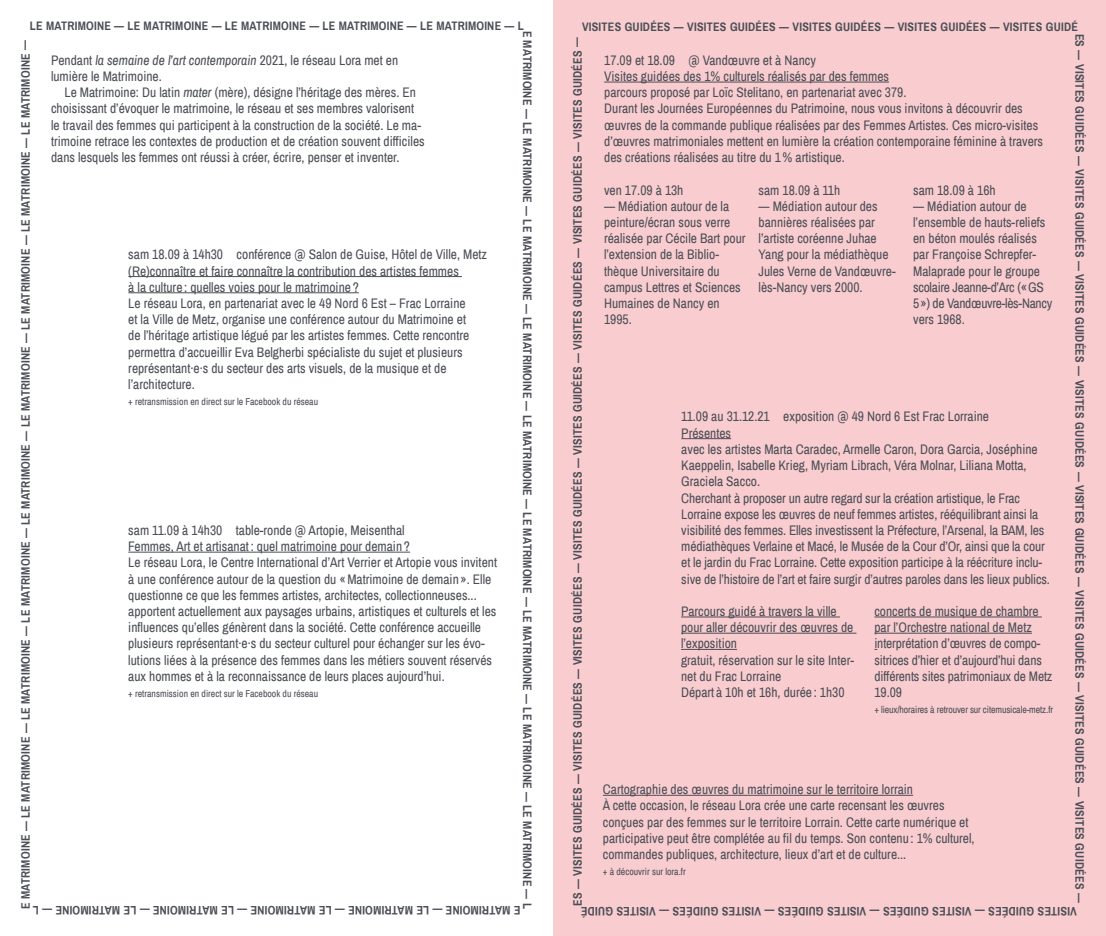
<style>
.page{position:relative;width:1106px;height:936px;background:#fff}
.page>*{position:absolute;margin:0;border:0;box-sizing:border-box;transform-origin:0 0}
.t1{font:13.5px/16.2px "Archivo Narrow";color:#4b4e56}
.t2{font:700 12px "Archivo Narrow";letter-spacing:.02em;color:#4b4e56}
.t3{font:9.75px "Archivo Narrow";color:#4b4e56}
.s1{font-style:italic}
</style>
<div class="page">
<div style="left:553px;top:0;width:553px;height:935px;background:#f9cdd0"></div>
<hr style="left:604px;top:82px;width:285px;height:1px;background:#4b4e56">
<hr style="left:128px;top:276px;width:334px;height:1px;background:#4b4e56">
<hr style="left:128px;top:292px;width:231px;height:1px;background:#4b4e56">
<hr style="left:603px;top:794px;width:310px;height:1px;background:#4b4e56">
<hr style="left:681px;top:438px;width:50px;height:1px;background:#4b4e56">
<hr style="left:128px;top:551px;width:282px;height:1px;background:#4b4e56">
<hr style="left:681px;top:616px;width:159px;height:1px;background:#4b4e56">
<hr style="left:681px;top:632px;width:175px;height:1px;background:#4b4e56">
<hr style="left:681px;top:649px;width:56px;height:1px;background:#4b4e56">
<hr style="left:874px;top:616px;width:167px;height:1px;background:#4b4e56">
<hr style="left:874px;top:632px;width:158px;height:1px;background:#4b4e56">
<p class="t2" style="left:30px;top:17px;width:495px">LE MATRIMOINE — LE MATRIMOINE — LE MATRIMOINE — LE MATRIMOINE — LE MATRIMOINE — L</p>
<p class="t2" style="left:536px;top:31px;width:879px;rotate:90deg">E MATRIMOINE — LE MATRIMOINE — LE MATRIMOINE — LE MATRIMOINE — LE MATRIMOINE — LE MATRIMOINE — LE MATRIMOINE — LE MATRIMOINE — LE MATRIMOINE — L</p>
<p class="t2" style="left:17px;top:909px;width:870px;rotate:-90deg">E MATRIMOINE — LE MATRIMOINE — LE MATRIMOINE — LE MATRIMOINE — LE MATRIMOINE — LE MATRIMOINE — LE MATRIMOINE — LE MATRIMOINE — LE MATRIMOINE —</p>
<p class="t1" style="left:51px;top:52px;width:349px">Pendant <span class="s1">la semaine de l’art contemporain</span> 2021, le réseau Lora met en lumière le Matrimoine.</p>
<p class="t1" style="left:51px;top:84px;width:375px;text-indent:14px">Le Matrimoine: Du latin <span class="s1">mater</span> (mère), désigne l’héritage des mères. En choisissant d’évoquer le matrimoine, le réseau et ses membres valorisent le travail des femmes qui participent à la construction de la société. Le ma&shy;trimoine retrace les contextes de production et de création souvent difficiles dans lesquels les femmes ont réussi à créer, écrire, penser et inventer.</p>
<p class="t1" style="left:128px;top:246px;width:360px">sam 18.09 à 14h30 conférence @ Salon de Guise, Hôtel de Ville, Metz (Re)connaître et faire connaître la contribution des artistes femmes<br>à la culture : quelles voies pour le matrimoine ?<br>Le réseau Lora, en partenariat avec le 49 Nord 6 Est – Frac Lorraine<br>et la Ville de Metz, organise une conférence autour du Matrimoine et<br>de l’héritage artistique légué par les artistes femmes. Cette rencontre permettra d’accueillir Eva Belgherbi spécialiste du sujet et plusieurs représentant·e·s du secteur des arts visuels, de la musique et de l’architecture.</p>
<p class="t3" style="left:128px;top:395px;width:191px">+ retransmission en direct sur le Facebook du réseau</p>
<p class="t1" style="left:128px;top:521px;width:370px">sam 11.09 à 14h30 table-ronde @ Artopie, Meisenthal<br>Femmes, Art et artisanat : quel matrimoine pour demain ?<br>Le réseau Lora, le Centre International d’Art Verrier et Artopie vous invitent à une conférence autour de la question du « Matrimoine de demain ». Elle questionne ce que les femmes artistes, architectes, collectionneuses... apportent actuellement aux paysages urbains, artistiques et culturels et les influences qu’elles génèrent dans la société. Cette conférence accueille plusieurs représentant·e·s du secteur culturel pour échanger sur les évo&shy;lutions liées à la présence des femmes dans les métiers souvent réservés aux hommes et à la reconnaissance de leurs places aujourd’hui.</p>
<p class="t3" style="left:128px;top:686px;width:191px">+ retransmission en direct sur le Facebook du réseau</p>
<p class="t2" style="left:520px;top:918px;width:489px;rotate:-180deg">E M RTA MI O N I E — EL M RTA MI O N I E — EL M RTA MI O N I E — EL M RTA MI O N I E — EL M RTA MI O N I E — L</p>
<p class="t2" style="left:582px;top:18px;width:497px">VISITES GUIDÉES — VISITES GUIDÉES — VISITES GUIDÉES — VISITES GUIDÉES — VISITES GUIDÉ</p>
<p class="t2" style="left:1088px;top:34px;width:870px;rotate:90deg">ES — VISITES GUIDÉES — VISITES GUIDÉES — VISITES GUIDÉES — VISITES GUIDÉES — VISITES GUIDÉES — VISITES GUIDÉES — VISITES GUIDÉES — VISITES GUIDÉES —</p>
<p class="t2" style="left:569px;top:906px;width:870px;rotate:-90deg">ES — VISITES GUIDÉES — VISITES GUIDÉES — VISITES GUIDÉES — VISITES GUIDÉES — VISITES GUIDÉES — VISITES GUIDÉES — VISITES GUIDÉES — VISITES GUIDÉES —</p>
<p class="t2" style="left:1076px;top:919px;width:497px;rotate:-180deg">SETISIV G U DI SEÉ — SETISIV G U DI SEÉ — SETISIV G U DI SEÉ — SETISIV G U DI SEÉ — SETISIV G U DI É</p>
<p class="t1" style="left:604px;top:52px;width:440px">17.09 et 18.09 @ Vandœuvre et à Nancy<br>Visites guidées des 1% culturels réalisés par des femmes<br>parcours proposé par Loïc Stelitano, en partenariat avec 379.<br>Durant les Journées Européennes du Patrimoine, nous vous invitons à découvrir des œuvres de la commande publique réalisées par des Femmes Artistes. Ces micro-visites d’œuvres matrimoniales mettent en lumière la création contemporaine féminine à travers des créations réalisées au titre du 1 % artistique.</p>
<p class="t1" style="left:913px;top:181px;width:84px">sam 18.09 à 16h</p>
<p class="t1" style="left:913px;top:197px;width:141px">— Médiation autour de l’ensemble de hauts-reliefs en béton moulés réalisés par Françoise Schrepfer-<br>Malaprade pour le groupe scolaire Jeanne-d’Arc (« GS<br>5 ») de Vandœuvre-lès-Nancy vers 1968.</p>
<p class="t1" style="left:758px;top:181px;width:83px">sam 18.09 à 11h</p>
<p class="t1" style="left:758px;top:197px;width:139px">— Médiation autour des bannières réalisées par l’artiste coréenne Juhae<br>Yang pour la médiathèque<br>Jules Verne de Vandœuvre&shy;lès-Nancy vers 2000.</p>
<p class="t1" style="left:604px;top:181px;width:81px">ven 17.09 à 13h</p>
<p class="t1" style="left:604px;top:197px;width:143px">— Médiation autour de la peinture/écran sous verre réalisée par Cécile Bart pour l’extension de la Biblio&shy;thèque Universitaire du campus Lettres et Sciences<br>Humaines de Nancy en<br>1995.</p>
<p class="t1" style="left:681px;top:408px;width:370px">11.09 au 31.12.21 exposition @ 49 Nord 6 Est Frac Lorraine<br>Présentes<br>avec les artistes Marta Caradec, Armelle Caron, Dora Garcia, Joséphine Kaeppelin, Isabelle Krieg, Myriam Librach, Véra Molnar, Liliana Motta, Graciela Sacco.<br>Cherchant à proposer un autre regard sur la création artistique, le Frac Lorraine expose les œuvres de neuf femmes artistes, rééquilibrant ainsi la visibilité des femmes. Elles investissent la Préfecture, l’Arsenal, la BAM, les médiathèques Verlaine et Macé, le Musée de la Cour d’Or, ainsi que la cour et le jardin du Frac Lorraine. Cette exposition participe à la réécriture inclu&shy;sive de l’histoire de l’art et faire surgir d’autres paroles dans les lieux publics.</p>
<p class="t1" style="left:681px;top:602px;width:174px">Parcours guidé à travers la ville pour aller découvrir des œuvres de l’exposition<br>gratuit, réservation sur le site Inter&shy;net du Frac Lorraine<br>Départ à 10h et 16h, durée : 1h30</p>
<p class="t1" style="left:874px;top:602px;width:180px">concerts de musique de chambre par l’Orchestre national de Metz interprétation d’œuvres de compo&shy;sitrices d’hier et d’aujourd’hui dans différents sites patrimoniaux de Metz<br>19.09</p>
<p class="t3" style="left:874px;top:703px;width:180px">+ lieux/horaires à retrouver sur citemusicale-metz.fr</p>
<p class="t1" style="left:603px;top:781px;width:373px">Cartographie des œuvres du matrimoine sur le territoire lorrain<br>À cette occasion, le réseau Lora crée une carte recensant les œuvres conçues par des femmes sur le territoire Lorrain. Cette carte numérique et participative peut être complétée au fil du temps. Son contenu : 1% culturel, commandes publiques, architecture, lieux d’art et de culture...</p>
<p class="t3" style="left:603px;top:865px;width:84px">+ à découvrir sur lora.fr</p>
</div>
